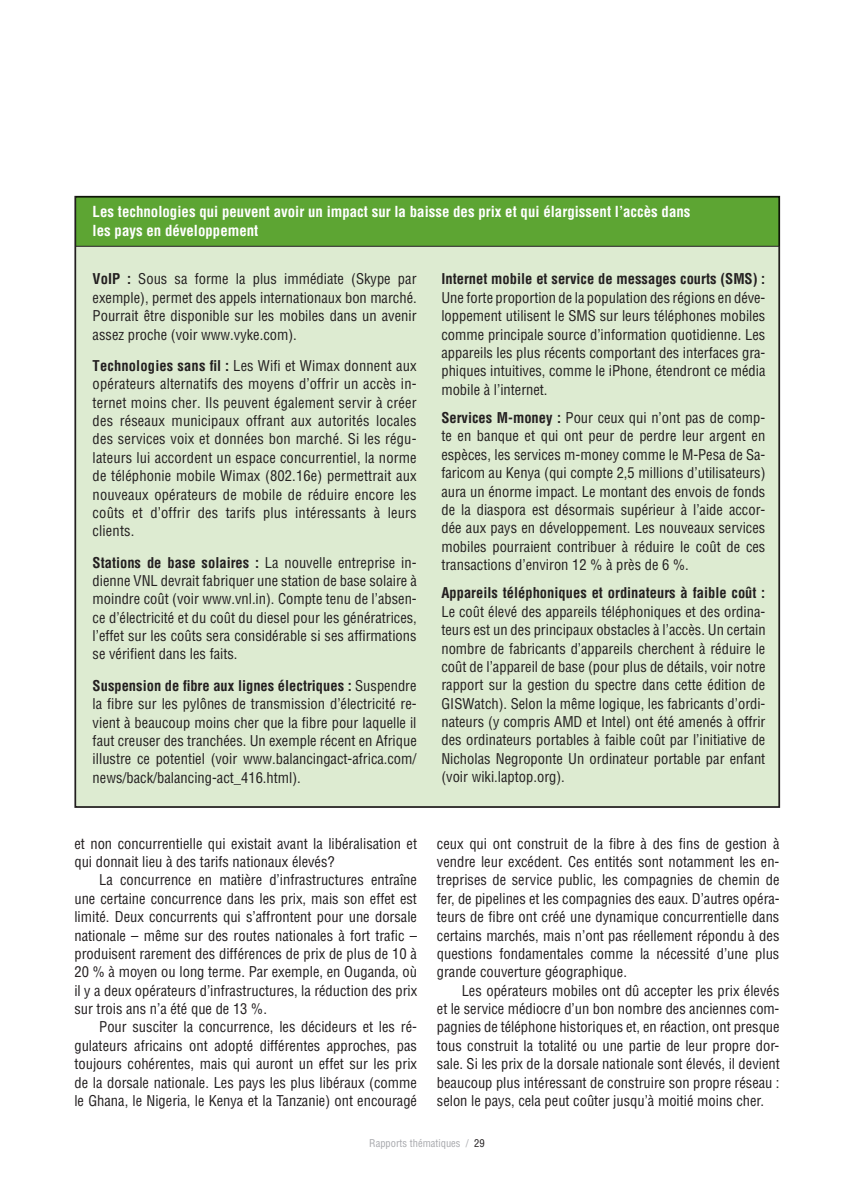
<style>
.page{position:relative;width:844px;height:1191px;background:#fff}
.page>*{position:absolute;margin:0;border:0;box-sizing:border-box;transform-origin:0 0}
.t1{font:700 condensed 14.88px/18.4px "Helvetica";color:#fff}
.t2{font:condensed 14.53px/18.4px "Helvetica";color:#231f20;text-align:justify}
.t3{font:700 condensed 14.53px "Helvetica";color:#231f20}
.t4{font:condensed 10.5px "Helvetica";color:#a8a9ad}
.s1{font-weight:700}
.s2{color:#231f20}
</style>
<div class="page">
<div style="left:75px;top:197px;width:704px;height:610px;background:#ddebd1"></div>
<div style="left:76px;top:197px;width:703px;height:49px;background:#5da533"></div>
<hr style="left:75px;top:246px;width:704px;height:1px;background:#231f20">
<p class="t1" style="left:93px;top:203px;width:599px">Les technologies qui peuvent avoir un impact sur la baisse des prix et qui élargissent l’accès dans les pays en développement</p>
<p class="t2" style="left:93px;top:270px;width:325px"><span class="s1">VoIP :</span> Sous sa forme la plus immédiate (Skype par exemple), permet des appels internationaux bon marché.<br>Pourrait être disponible sur les mobiles dans un avenir assez proche (voir www.vyke.com).</p>
<p class="t2" style="left:93px;top:356px;width:325px"><span class="s1">Technologies sans fil :</span> Les Wifi et Wimax donnent aux opérateurs alternatifs des moyens d’offrir un accès in&shy;ternet moins cher. Ils peuvent également servir à créer des réseaux municipaux offrant aux autorités locales des services voix et données bon marché. Si les régu&shy;lateurs lui accordent un espace concurrentiel, la norme de téléphonie mobile Wimax (802.16e) permettrait aux nouveaux opérateurs de mobile de réduire encore les coûts et d’offrir des tarifs plus intéressants à leurs clients.</p>
<p class="t2" style="left:93px;top:553px;width:325px"><span class="s1">Stations de base solaires :</span> La nouvelle entreprise in&shy;dienne VNL devrait fabriquer une station de base solaire à moindre coût (voir www.vnl.in). Compte tenu de l’absen&shy;ce d’électricité et du coût du diesel pour les génératrices, l’effet sur les coûts sera considérable si ses affirmations se vérifient dans les faits.</p>
<p class="t2" style="left:93px;top:676px;width:325px"><span class="s1">Suspension de fibre aux lignes électriques :</span> Suspendre la fibre sur les pylônes de transmission d’électricité re&shy;vient à beaucoup moins cher que la fibre pour laquelle il faut creuser des tranchées. Un exemple récent en Afrique illustre ce potentiel (voir www.balancingact-africa.com/ news/back/balancing-act_416.html).</p>
<p class="t3" style="left:441px;top:270px;width:325px">Internet mobile et service de messages courts (SMS) :</p>
<p class="t2" style="left:441px;top:288px;width:325px">Une forte proportion de la population des régions en déve&shy;loppement utilisent le SMS sur leurs téléphones mobiles comme principale source d’information quotidienne. Les appareils les plus récents comportant des interfaces gra&shy;phiques intuitives, comme le iPhone, étendront ce média mobile à l’internet.</p>
<p class="t2" style="left:441px;top:408px;width:325px"><span class="s1">Services M-money :</span> Pour ceux qui n’ont pas de comp&shy;te en banque et qui ont peur de perdre leur argent en espèces, les services m-money comme le M-Pesa de Sa&shy;faricom au Kenya (qui compte 2,5 millions d’utilisateurs) aura un énorme impact. Le montant des envois de fonds de la diaspora est désormais supérieur à l’aide accor&shy;dée aux pays en développement. Les nouveaux services mobiles pourraient contribuer à réduire le coût de ces transactions d’environ 12 % à près de 6 %.</p>
<p class="t3" style="left:441px;top:584px;width:325px">Appareils téléphoniques et ordinateurs à faible coût :</p>
<p class="t2" style="left:441px;top:602px;width:326px">Le coût élevé des appareils téléphoniques et des ordina&shy;teurs est un des principaux obstacles à l’accès. Un certain nombre de fabricants d’appareils cherchent à réduire le coût de l’appareil de base (pour plus de détails, voir notre rapport sur la gestion du spectre dans cette édition de GISWatch). Selon la même logique, les fabricants d’ordi&shy;nateurs (y compris AMD et Intel) ont été amenés à offrir des ordinateurs portables à faible coût par l’initiative de Nicholas Negroponte Un ordinateur portable par enfant (voir wiki.laptop.org).</p>
<p class="t2" style="left:74px;top:834px;width:344px">et non concurrentielle qui existait avant la libéralisation et qui donnait lieu à des tarifs nationaux élevés?</p>
<p class="t2" style="left:74px;top:870px;width:344px;text-indent:25px">La concurrence en matière d’infrastructures entraîne une certaine concurrence dans les prix, mais son effet est limité. Deux concurrents qui s’affrontent pour une dorsale nationale – même sur des routes nationales à fort trafic – produisent rarement des différences de prix de plus de 10 à 20 % à moyen ou long terme. Par exemple, en Ouganda, où il y a deux opérateurs d’infrastructures, la réduction des prix sur trois ans n’a été que de 13 %.</p>
<p class="t2" style="left:74px;top:1017px;width:344px;text-indent:25px">Pour susciter la concurrence, les décideurs et les ré&shy;gulateurs africains ont adopté différentes approches, pas toujours cohérentes, mais qui auront un effet sur les prix de la dorsale nationale. Les pays les plus libéraux (comme le Ghana, le Nigeria, le Kenya et la Tanzanie) ont encouragé</p>
<p class="t2" style="left:437px;top:834px;width:344px">ceux qui ont construit de la fibre à des fins de gestion à vendre leur excédent. Ces entités sont notamment les en&shy;treprises de service public, les compagnies de chemin de fer, de pipelines et les compagnies des eaux. D’autres opéra&shy;teurs de fibre ont créé une dynamique concurrentielle dans certains marchés, mais n’ont pas réellement répondu à des questions fondamentales comme la nécessité d’une plus grande couverture géographique.</p>
<p class="t2" style="left:437px;top:981px;width:344px;text-indent:25px">Les opérateurs mobiles ont dû accepter les prix élevés et le service médiocre d’un bon nombre des anciennes com&shy;pagnies de téléphone historiques et, en réaction, ont presque tous construit la totalité ou une partie de leur propre dor&shy;sale. Si les prix de la dorsale nationale sont élevés, il devient beaucoup plus intéressant de construire son propre réseau : selon le pays, cela peut coûter jusqu’à moitié moins cher.</p>
<p class="t4" style="left:369px;top:1136px;width:117px">Rapports thématiques / <span class="s2">29</span></p>
</div>
